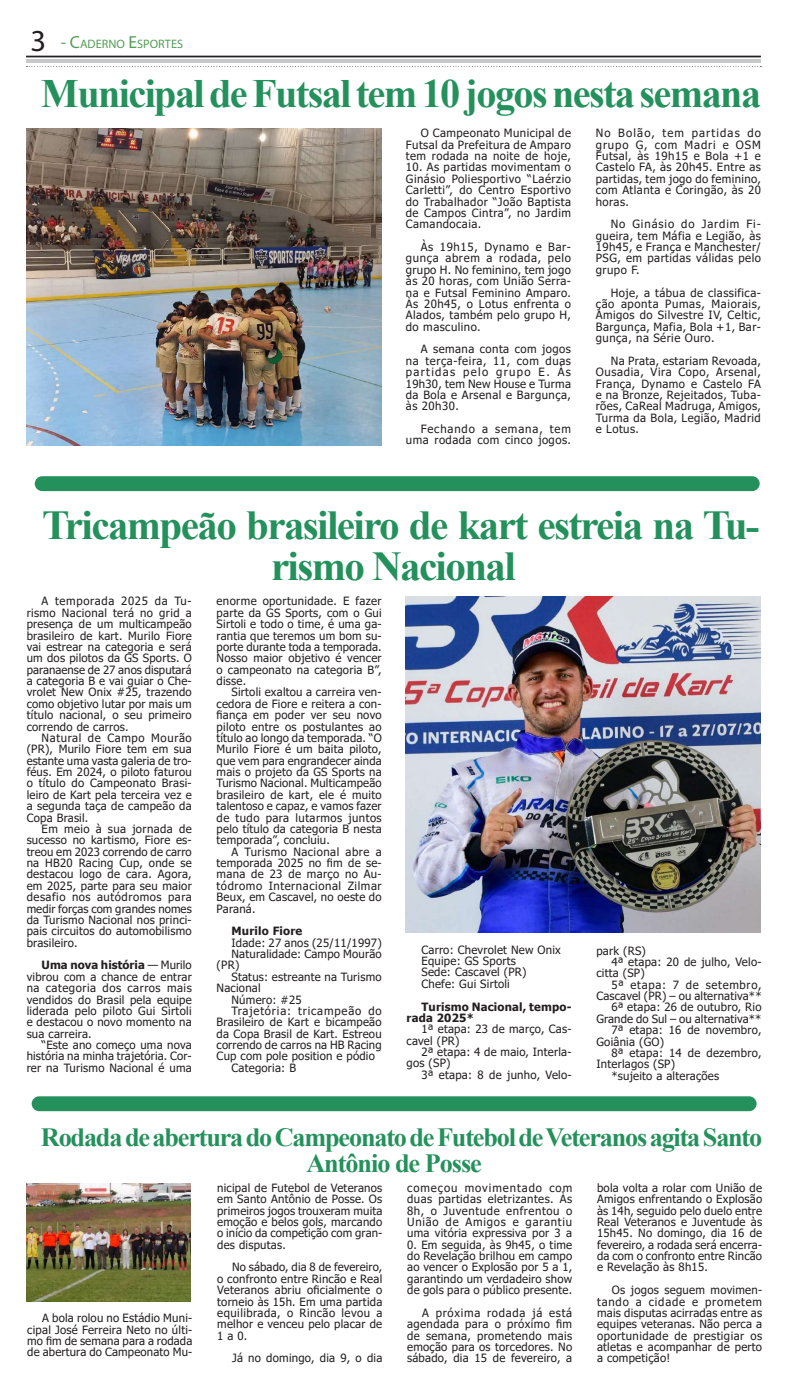
<style>
.page{position:relative;width:787px;height:1389px;background:#fff}
.page>*{position:absolute;margin:0;border:0;box-sizing:border-box;transform-origin:0 0}
.t1{font:700 41.12px/41.1px "Times New Roman";letter-spacing:-.04em;color:#24915c;text-align:center}
.t2{font:700 40.25px "Times New Roman";letter-spacing:-.04em;color:#24915c}
.t3{font:700 26.25px/26.2px "Times New Roman";letter-spacing:-.045em;color:#24915c;text-align:center}
.t4{font:12.25px "Myriad Pro";color:#539d57}
.t5{font:11.38px/11.4px "Tahoma";letter-spacing:.02em;color:#231f20;text-align:justify}
.t6{font:11.38px/11.4px "Tahoma";letter-spacing:.04em;color:#231f20;text-align:right}
.t7{font:700 11.38px/11.4px "Tahoma";letter-spacing:.015em;color:#231f20}
.t8{font:11.38px "Tahoma";letter-spacing:.075em;color:#231f20}
.t9{font:11.38px "Tahoma";letter-spacing:.06em;color:#231f20}
.s1{font-size:30.62px;color:#231f20}
.s2{font-size:17.5px}
.s3{font-weight:700}
</style>
<div class="page">
<hr style="left:26px;top:59px;width:734px;height:4px;background:#c7c8ca">
<hr style="left:26px;top:56px;width:734px;height:1px;background:#231f20">
<svg style="left:26px;top:66px;width:735px;height:1px"></svg>
<div style="left:35px;top:476px;width:724px;height:15px;background:#24915c;border-radius:7px"></div>
<div style="left:32px;top:1096px;width:724px;height:15px;background:#24915c;border-radius:7px"></div>
<img style="left:26px;top:129px;width:355px;height:316px">
<img style="left:406px;top:597px;width:354px;height:335px">
<img style="left:26px;top:1183px;width:165px;height:118px">
<p class="t4" style="left:30px;top:36px;width:154px"><span class="s1">3</span> <span class="s2">- C</span>ADERNO <span class="s2">E</span>SPORTES</p>
<h2 class="t2" style="left:41px;top:64px;width:721px">Municipal de Futsal tem 10 jogos nesta semana</h2>
<p class="t5" style="left:406px;top:128px;width:166px;text-indent:15px">O Campeonato Municipal de Futsal da Prefeitura de Amparo tem rodada na noite de hoje,</p>
<p class="t5" style="left:406px;top:162px;width:166px">10. As partidas movimentam o Ginásio Poliesportivo “Laérzio Carletti”, do Centro Esportivo do Trabalhador “João Baptista de Campos Cintra”, no Jardim Camandocaia.</p>
<p class="t5" style="left:406px;top:242px;width:166px;text-indent:15px">Às 19h15, Dynamo e Bar&shy;gunça abrem a rodada, pelo grupo H. No feminino, tem jogo às 20 horas, com União Serra&shy;na e Futsal Feminino Amparo.<br>Às 20h45, o Lotus enfrenta o Alados, também pelo grupo H, do masculino.</p>
<p class="t5" style="left:406px;top:344px;width:166px;text-indent:15px">A semana conta com jogos na terça-feira, 11, com duas partidas pelo grupo E. Às 19h30, tem New House e Turma da Bola e Arsenal e Bargunça, às 20h30.</p>
<p class="t6" style="left:406px;top:424px;width:166px">Fechando a semana, tem uma rodada com cinco jogos.</p>
<p class="t5" style="left:595px;top:128px;width:166px">No Bolão, tem partidas do grupo G, com Madri e OSM Futsal, às 19h15 e Bola +1 e Castelo FA, às 20h45. Entre as partidas, tem jogo do feminino, com Atlanta e Coringão, às 20 horas.</p>
<p class="t5" style="left:595px;top:219px;width:166px;text-indent:15px">No Ginásio do Jardim Fi&shy;gueira, tem Máfia e Legião, às 19h45, e França e Manchester/ PSG, em partidas válidas pelo grupo F.</p>
<p class="t5" style="left:595px;top:287px;width:166px;text-indent:15px">Hoje, a tábua de classifica&shy;ção aponta Pumas, Maiorais, Amigos do Silvestre IV, Celtic, Bargunça, Mafia, Bola +1, Bar&shy;gunça, na Série Ouro.</p>
<p class="t5" style="left:595px;top:356px;width:166px;text-indent:15px">Na Prata, estariam Revoada, Ousadia, Vira Copo, Arsenal, França, Dynamo e Castelo FA e na Bronze, Rejeitados, Tuba&shy;rões, CaReal Madruga, Amigos, Turma da Bola, Legião, Madrid e Lotus.</p>
<h1 class="t1" style="left:42px;top:504px;width:718px">Tricampeão brasileiro de kart estreia na Tu&shy;rismo Nacional</h1>
<p class="t5" style="left:27px;top:596px;width:166px;text-indent:15px">A temporada 2025 da Tu&shy;rismo Nacional terá no grid a presença de um multicampeão brasileiro de kart. Murilo Fiore vai estrear na categoria e será um dos pilotos da GS Sports. O paranaense de 27 anos disputará a categoria B e vai guiar o Che&shy;vrolet New Onix #25, trazendo como objetivo lutar por mais um título nacional, o seu primeiro correndo de carros.</p>
<p class="t5" style="left:27px;top:733px;width:166px;text-indent:15px">Natural de Campo Mourão (PR), Murilo Fiore tem em sua estante uma vasta galeria de tro&shy;féus. Em 2024, o piloto faturou o título do Campeonato Brasi&shy;leiro de Kart pela terceira vez e a segunda taça de campeão da Copa Brasil.</p>
<p class="t5" style="left:27px;top:824px;width:166px;text-indent:15px">Em meio à sua jornada de sucesso no kartismo, Fiore es&shy;treou em 2023 correndo de carro na HB20 Racing Cup, onde se destacou logo de cara. Agora, em 2025, parte para seu maior desafio nos autódromos para medir forças com grandes nomes da Turismo Nacional nos princi&shy;pais circuitos do automobilismo brasileiro.</p>
<p class="t5" style="left:27px;top:960px;width:166px;text-indent:15px"><span class="s3">Uma nova história</span> — Murilo vibrou com a chance de entrar na categoria dos carros mais vendidos do Brasil pela equipe liderada pelo piloto Gui Sirtoli e destacou o novo momento na sua carreira.</p>
<p class="t5" style="left:27px;top:1040px;width:166px;text-indent:15px">“Este ano começo uma nova história na minha trajetória. Cor&shy;rer na Turismo Nacional é uma</p>
<p class="t5" style="left:216px;top:596px;width:166px">enorme oportunidade. E fazer parte da GS Sports, com o Gui Sirtoli e todo o time, é uma ga&shy;rantia que teremos um bom su&shy;porte durante toda a temporada.<br>Nosso maior objetivo é vencer o campeonato na categoria B”, disse.</p>
<p class="t5" style="left:216px;top:687px;width:166px;text-indent:15px">Sirtoli exaltou a carreira ven&shy;cedora de Fiore e reitera a con&shy;fiança em poder ver seu novo piloto entre os postulantes ao título ao longo da temporada. “O Murilo Fiore é um baita piloto, que vem para engrandecer ainda mais o projeto da GS Sports na Turismo Nacional. Multicampeão brasileiro de kart, ele é muito talentoso e capaz, e vamos fazer de tudo para lutarmos juntos pelo título da categoria B nesta temporada”, concluiu.</p>
<p class="t5" style="left:216px;top:846px;width:166px;text-indent:15px">A Turismo Nacional abre a temporada 2025 no fim de se&shy;mana de 23 de março no Au&shy;tódromo Internacional Zilmar Beux, em Cascavel, no oeste do Paraná.</p>
<p class="t7" style="left:231px;top:926px;width:72px">Murilo Fiore</p>
<p class="t5" style="left:231px;top:937px;width:152px">Idade: 27 anos (25/11/1997)</p>
<p class="t5" style="left:231px;top:949px;width:152px">Naturalidade: Campo Mourão</p>
<p class="t5" style="left:216px;top:960px;width:24px">(PR)</p>
<p class="t5" style="left:231px;top:972px;width:152px">Status: estreante na Turismo</p>
<p class="t5" style="left:216px;top:983px;width:46px">Nacional</p>
<p class="t5" style="left:231px;top:994px;width:72px">Número: #25</p>
<p class="t8" style="left:231px;top:1003px;width:152px">Trajetória: tricampeão do</p>
<p class="t5" style="left:216px;top:1017px;width:166px">Brasileiro de Kart e bicampeão</p>
<p class="t5" style="left:216px;top:1028px;width:166px">da Copa Brasil de Kart. Estreou</p>
<p class="t5" style="left:216px;top:1040px;width:166px">correndo de carros na HB Racing</p>
<p class="t5" style="left:216px;top:1051px;width:160px">Cup com pole position e pódio</p>
<p class="t5" style="left:231px;top:1063px;width:66px">Categoria: B</p>
<p class="t5" style="left:421px;top:945px;width:141px;text-align:left">Carro: Chevrolet New Onix<br>Equipe: GS Sports<br>Sede: Cascavel (PR)<br>Chefe: Gui Sirtoli</p>
<p class="t7" style="left:406px;top:1001px;width:166px;text-indent:15px">Turismo Nacional, tempo&shy;rada 2025*</p>
<p class="t5" style="left:406px;top:1024px;width:166px;text-indent:15px">1ª etapa: 23 de março, Cas&shy;cavel (PR)</p>
<p class="t5" style="left:406px;top:1047px;width:166px;text-indent:15px">2ª etapa: 4 de maio, Interla&shy;gos (SP)</p>
<p class="t5" style="left:421px;top:1070px;width:152px">3ª etapa: 8 de junho, Velo-</p>
<p class="t5" style="left:596px;top:945px;width:51px">park (RS)</p>
<p class="t5" style="left:611px;top:957px;width:152px">4ª etapa: 20 de julho, Velo-</p>
<p class="t5" style="left:596px;top:968px;width:50px">citta (SP)</p>
<p class="t9" style="left:611px;top:977px;width:152px">5ª etapa: 7 de setembro,</p>
<p class="t5" style="left:596px;top:991px;width:166px">Cascavel (PR) – ou alternativa**</p>
<p class="t5" style="left:611px;top:1002px;width:152px">6ª etapa: 26 de outubro, Rio</p>
<p class="t5" style="left:596px;top:1014px;width:166px">Grande do Sul – ou alternativa**</p>
<p class="t5" style="left:611px;top:1025px;width:152px">7ª etapa: 16 de novembro,</p>
<p class="t5" style="left:596px;top:1036px;width:69px">Goiânia (GO)</p>
<p class="t5" style="left:611px;top:1048px;width:152px">8ª etapa: 14 de dezembro,</p>
<p class="t5" style="left:596px;top:1059px;width:80px">Interlagos (SP)</p>
<p class="t5" style="left:611px;top:1070px;width:109px">*sujeito a alterações</p>
<h3 class="t3" style="left:41px;top:1123px;width:722px">Rodada de abertura do Campeonato de Futebol de Veteranos agita Santo<br>Antônio de Posse</h3>
<p class="t5" style="left:27px;top:1313px;width:166px;text-indent:15px">A bola rolou no Estádio Muni&shy;cipal José Ferreira Neto no últi&shy;mo fim de semana para a rodada de abertura do Campeonato Mu-</p>
<p class="t5" style="left:217px;top:1183px;width:166px">nicipal de Futebol de Veteranos em Santo Antônio de Posse. Os primeiros jogos trouxeram muita emoção e belos gols, marcando o início da competição com gran&shy;des disputas.</p>
<p class="t5" style="left:217px;top:1262px;width:166px;text-indent:15px">No sábado, dia 8 de fevereiro, o confronto entre Rincão e Real Veteranos abriu oficialmente o torneio às 15h. Em uma partida equilibrada, o Rincão levou a melhor e venceu pelo placar de 1 a 0.</p>
<p class="t5" style="left:232px;top:1353px;width:152px">Já no domingo, dia 9, o dia</p>
<p class="t5" style="left:407px;top:1183px;width:166px">começou movimentado com duas partidas eletrizantes. Às 8h, o Juventude enfrentou o União de Amigos e garantiu uma vitória expressiva por 3 a</p>
<p class="t5" style="left:407px;top:1239px;width:166px">0. Em seguida, às 9h45, o time do Revelação brilhou em campo ao vencer o Explosão por 5 a 1, garantindo um verdadeiro show de gols para o público presente.</p>
<p class="t5" style="left:407px;top:1308px;width:166px;text-indent:15px">A próxima rodada já está agendada para o próximo fim de semana, prometendo mais emoção para os torcedores. No sábado, dia 15 de fevereiro, a</p>
<p class="t5" style="left:597px;top:1183px;width:166px">bola volta a rolar com União de Amigos enfrentando o Explosão às 14h, seguido pelo duelo entre Real Veteranos e Juventude às 15h45. No domingo, dia 16 de fevereiro, a rodada será encerra&shy;da com o confronto entre Rincão e Revelação às 8h15.</p>
<p class="t5" style="left:597px;top:1285px;width:166px;text-indent:15px">Os jogos seguem movimen&shy;tando a cidade e prometem mais disputas acirradas entre as equipes veteranas. Não perca a oportunidade de prestigiar os atletas e acompanhar de perto a competição!</p>
</div>
